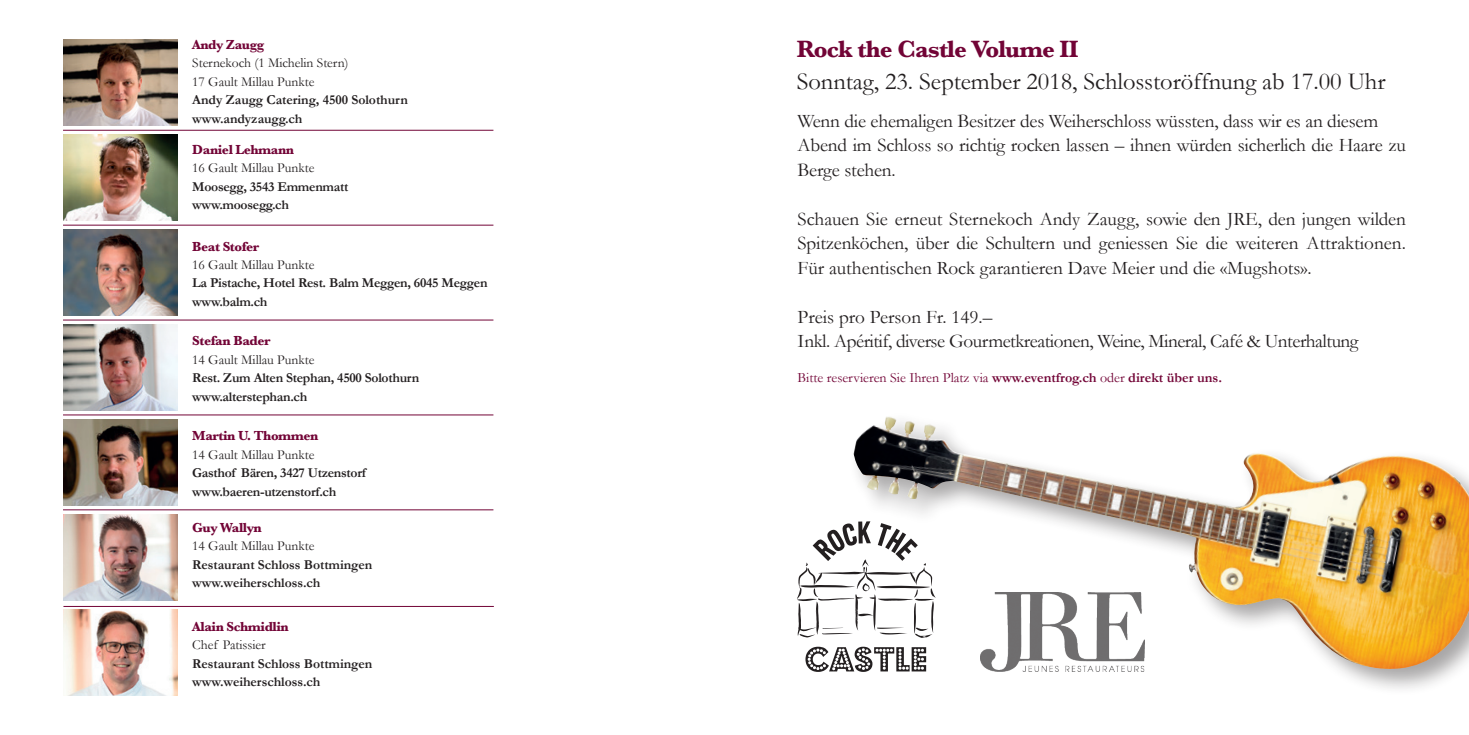
<style>
.page{position:relative;width:1469px;height:735px;background:#fff}
.page>*{position:absolute;margin:0;border:0;box-sizing:border-box;transform-origin:0 0}
.t1{font:24.5px "Garamond";letter-spacing:-.005em;color:#231f20}
.t2{font:700 24.5px "Baskerville";letter-spacing:-.03em;color:#720436}
.t3{font:19.25px/24.5px "Garamond";letter-spacing:-.01em;color:#231f20}
.t4{font:14px "Garamond";color:#720436}
.t5{font:700 13.65px/18.4px "Garamond";letter-spacing:-.02em;color:#231f20}
.t6{font:13.65px/18.4px "Garamond";letter-spacing:-.005em;color:#231f20}
.t7{font:700 13.65px "Baskerville";letter-spacing:-.03em;color:#720436}
.s1{font-weight:700}
</style>
<div class="page">
<hr style="left:63px;top:225px;width:430px;height:1px;background:#720436">
<hr style="left:63px;top:130px;width:430px;height:1px;background:#720436">
<hr style="left:63px;top:319px;width:430px;height:1px;background:#720436">
<hr style="left:63px;top:414px;width:430px;height:1px;background:#720436">
<hr style="left:63px;top:509px;width:430px;height:1px;background:#720436">
<img style="left:63px;top:40px;width:115px;height:86px">
<img style="left:63px;top:514px;width:115px;height:86px">
<img style="left:63px;top:609px;width:115px;height:85px">
<img style="left:63px;top:229px;width:115px;height:86px">
<img style="left:63px;top:324px;width:115px;height:86px">
<img style="left:63px;top:134px;width:115px;height:87px">
<img style="left:63px;top:419px;width:115px;height:86px">
<div style="left:848px;top:410px;width:620px;height:285px;background:#231f20;opacity:.4"></div>
<img style="left:853px;top:416px;width:615px;height:253px">
<img style="left:980px;top:591px;width:164px;height:80px">
<svg style="left:805px;top:646px;width:121px;height:25px"></svg>
<svg style="left:797px;top:521px;width:138px;height:116px"></svg>
<hr style="left:63px;top:605px;width:431px;height:1px;background:#720436">
<p class="t7" style="left:192px;top:35px;width:73px">Andy Zaugg</p>
<p class="t6" style="left:192px;top:54px;width:158px">Sternekoch (1 Michelin Stern)<br>17 Gault Millau Punkte</p>
<p class="t5" style="left:192px;top:91px;width:217px">Andy Zaugg Catering, 4500 Solothurn www.andyzaugg.ch</p>
<p class="t7" style="left:192px;top:140px;width:103px">Daniel Lehmann</p>
<p class="t6" style="left:192px;top:159px;width:124px">16 Gault Millau Punkte</p>
<p class="t5" style="left:192px;top:177px;width:157px">Moosegg, 3543 Emmenmatt www.moosegg.ch</p>
<p class="t7" style="left:192px;top:236px;width:69px">Beat Stofer</p>
<p class="t6" style="left:192px;top:255px;width:124px">16 Gault Millau Punkte</p>
<p class="t5" style="left:192px;top:273px;width:297px">La Pistache, Hotel Rest. Balm Meggen, 6045 Meggen www.balm.ch</p>
<p class="t7" style="left:192px;top:331px;width:80px">Stefan Bader</p>
<p class="t6" style="left:192px;top:350px;width:124px">14 Gault Millau Punkte</p>
<p class="t5" style="left:192px;top:368px;width:229px">Rest. Zum Alten Stephan, 4500 Solothurn www.alterstephan.ch</p>
<p class="t7" style="left:192px;top:426px;width:128px">Martin U. Thommen</p>
<p class="t6" style="left:192px;top:444px;width:124px">14 Gault Millau Punkte</p>
<p class="t5" style="left:192px;top:463px;width:175px">Gasthof Bären, 3427 Utzenstorf www.baeren-utzenstorf.ch</p>
<p class="t7" style="left:192px;top:517px;width:71px">Guy Wallyn</p>
<p class="t6" style="left:192px;top:536px;width:124px">14 Gault Millau Punkte</p>
<p class="t5" style="left:192px;top:554px;width:182px">Restaurant Schloss Bottmingen www.weiherschloss.ch</p>
<p class="t7" style="left:192px;top:616px;width:98px">Alain Schmidlin</p>
<p class="t6" style="left:192px;top:635px;width:75px">Chef Patissier</p>
<p class="t5" style="left:192px;top:653px;width:182px">Restaurant Schloss Bottmingen www.weiherschloss.ch</p>
<p class="t2" style="left:797px;top:32px;width:283px">Rock the Castle Volume II</p>
<p class="t1" style="left:797px;top:67px;width:590px">Sonntag, 23. September 2018, Schlosstoröffnung ab 17.00 Uhr</p>
<p class="t3" style="left:797px;top:108px;width:610px">Wenn die ehemaligen Besitzer des Weiherschloss wüssten, dass wir es an diesem<br>Abend im Schloss so richtig rocken lassen – ihnen würden sicherlich die Haare zu<br>Berge stehen.</p>
<p class="t3" style="left:797px;top:206px;width:610px;text-align:justify">Schauen Sie erneut Sternekoch Andy Zaugg, sowie den JRE, den jungen wilden Spitzenköchen, über die Schultern und geniessen Sie die weiteren Attraktionen.<br>Für authentischen Rock garantieren Dave Meier und die «Mugshots».</p>
<p class="t3" style="left:797px;top:304px;width:562px">Preis pro Person Fr. 149.–<br>Inkl. Apéritif, diverse Gourmetkreationen, Weine, Mineral, Café &amp; Unterhaltung</p>
<p class="t4" style="left:797px;top:369px;width:426px">Bitte reservieren Sie Ihren Platz via <span class="s1">www.eventfrog.ch</span> oder <span class="s1">direkt über uns.</span></p>
</div>
